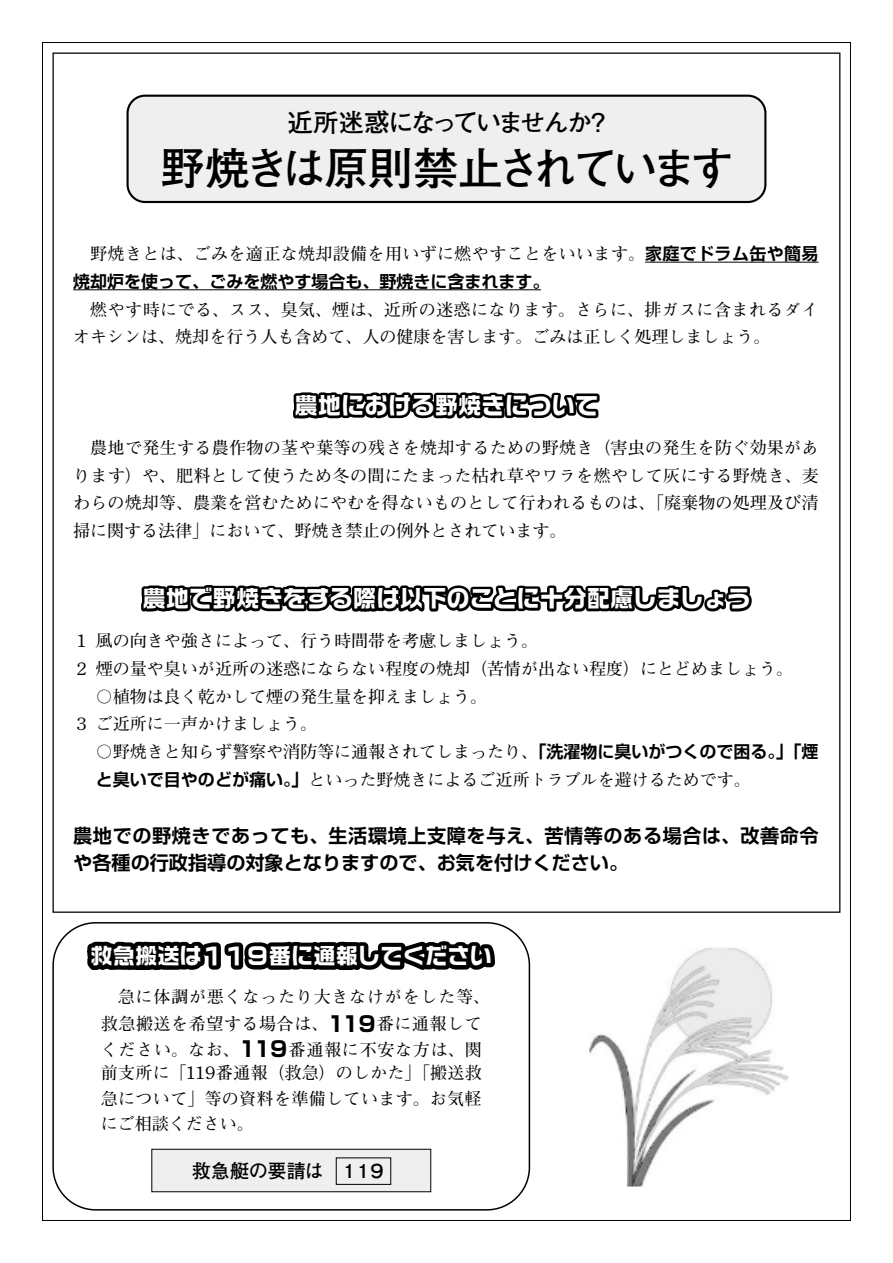
<style>
.page{position:relative;width:893px;height:1263px;background:#fff}
.page>*{position:absolute;margin:0;border:0;box-sizing:border-box;transform-origin:0 0}
.t1{font:700 44.7px "Futo Go B101 Pro";letter-spacing:-.105em;color:#000}
.t2{font:700 25.5px "Futo Go B101 Pro";letter-spacing:-.1em;color:#000}
.t3{font:23.4px "True Logo G Extra RKSJ H";color:#fff}
.t4{font:22.35px "True Logo G Extra RKSJ H";color:#fff}
.t5{font:700 19.2px/27.6px "Shin Go Pro De";letter-spacing:.03em;color:#000}
.t6{font:700 19.2px "Futo Go B101 Pro";letter-spacing:-.02em;color:#000}
.t7{font:700 16.95px/27.6px "Futo Min A101 Pro";color:#000}
.t8{font:700 16.95px/23.4px "Futo Min A101 Pro";letter-spacing:.02em;color:#000}
.t9{font:700 16.95px/27.6px "Futo Min A101 Pro";letter-spacing:.045em;color:#000}
.t10{font:700 16.95px/25.5px "Futo Min A101 Pro";letter-spacing:.025em;color:#000}
.t11{font:700 16.95px "Shin Go Pro De";color:#000}
.s1{font-family:"Shin Go Pro De"}
.s2{font-family:"Shin Go Pro";font-size:21.3px}
</style>
<div class="page">
<div style="left:128px;top:96px;width:637px;height:106px;background:#efefef;border-radius:17px"></div>
<div style="left:126px;top:95px;width:640px;height:108px;border:2px solid #000;border-radius:17px"></div>
<hr style="left:645px;top:262px;width:174px;height:1px;background:#000">
<hr style="left:73px;top:289px;width:468px;height:1px;background:#000">
<div style="left:152px;top:1149px;width:279px;height:43px;background:#efefef"></div>
<div style="left:151px;top:1149px;width:280px;height:43px;border:1px solid #000"></div>
<div style="left:336px;top:1157px;width:55px;height:28px;border:1px solid #000"></div>
<img style="left:589px;top:948px;width:200px;height:239px">
<svg style="left:293px;top:392px;width:307px;height:27px;background:#282828"></svg>
<svg style="left:141px;top:585px;width:611px;height:27px;background:#2d2d2d"></svg>
<svg style="left:80px;top:911px;width:420px;height:59px"></svg>
<div style="left:52px;top:922px;width:478px;height:288px;border:2px solid #000;border-radius:43px"></div>
<h2 class="t2" style="left:287px;top:102px;width:325px">近所迷惑になっていませんか？</h2>
<h1 class="t1" style="left:160px;top:132px;width:576px">野焼きは原則禁止されています</h1>
<p class="t8" style="left:73px;top:240px;width:747px">　野焼きとは、ごみを適正な焼却設備を用いずに燃やすことをいいます。<span class="s1">家庭でドラム缶や簡易</span></p>
<p class="t11" style="left:73px;top:268px;width:478px">焼却炉を使って、ごみを燃やす場合も、野焼きに含まれます。</p>
<p class="t7" style="left:73px;top:293px;width:747px">　燃やす時にでる、スス、臭気、煙は、近所の迷惑になります。さらに、排ガスに含まれるダイオキシンは、焼却を行う人も含めて、人の健康を害します。ごみは正しく処理しましょう。</p>
<h3 class="t3" style="left:294px;top:394px;width:306px">農地における野焼きについて</h3>
<p class="t7" style="left:73px;top:432px;width:747px;text-align:justify">　農地で発生する農作物の茎や葉等の残さを焼却するための野焼き（害虫の発生を防ぐ効果があります）や、肥料として使うため冬の間にたまった枯れ草やワラを燃やして灰にする野焼き、麦わらの焼却等、農業を営むためにやむを得ないものとして行われるものは、「廃棄物の処理及び清掃に関する法律」において、野焼き禁止の例外とされています。</p>
<h3 class="t3" style="left:142px;top:587px;width:610px">農地で野焼きをする際は以下のことに十分配慮しましょう</h3>
<p class="t7" style="left:73px;top:625px;width:747px">１ 風の向きや強さによって、行う時間帯を考慮しましょう。<br>２ 煙の量や臭いが近所の迷惑にならない程度の焼却（苦情が出ない程度）にとどめましょう。<br>　 〇植物は良く乾かして煙の発生量を抑えましょう。<br>３ ご近所に一声かけましょう。<br>　 〇野焼きと知らず警察や消防等に通報されてしまったり、<span class="s1">「洗濯物に臭いがつくので困る。」「煙</span>　 <span class="s1">と臭いで目やのどが痛い。」</span>といった野焼きによるご近所トラブルを避けるためです。</p>
<p class="t5" style="left:73px;top:819px;width:747px">農地での野焼きであっても、生活環境上支障を与え、苦情等のある場合は、改善命令や各種の行政指導の対象となりますので、お気を付けください。</p>
<h3 class="t4" style="left:90px;top:944px;width:403px">救急搬送は１１９番に通報してください</h3>
<p class="t9" style="left:101px;top:980px;width:391px">　急に体調が悪くなったり大きなけがをした等、救急搬送を希望する場合は、<span class="s2">１１９</span>番に通報して</p>
<p class="t8" style="left:101px;top:1035px;width:382px">ください。なお、<span class="s2">１１９</span>番通報に不安な方は、関前支所に「１１９番通報（救急）のしかた」「搬送救</p>
<p class="t10" style="left:101px;top:1083px;width:382px">急について」等の資料を準備しています。お気軽にご相談ください。</p>
<p class="t6" style="left:192px;top:1156px;width:196px">救急艇の要請は　１１９</p>
</div>
